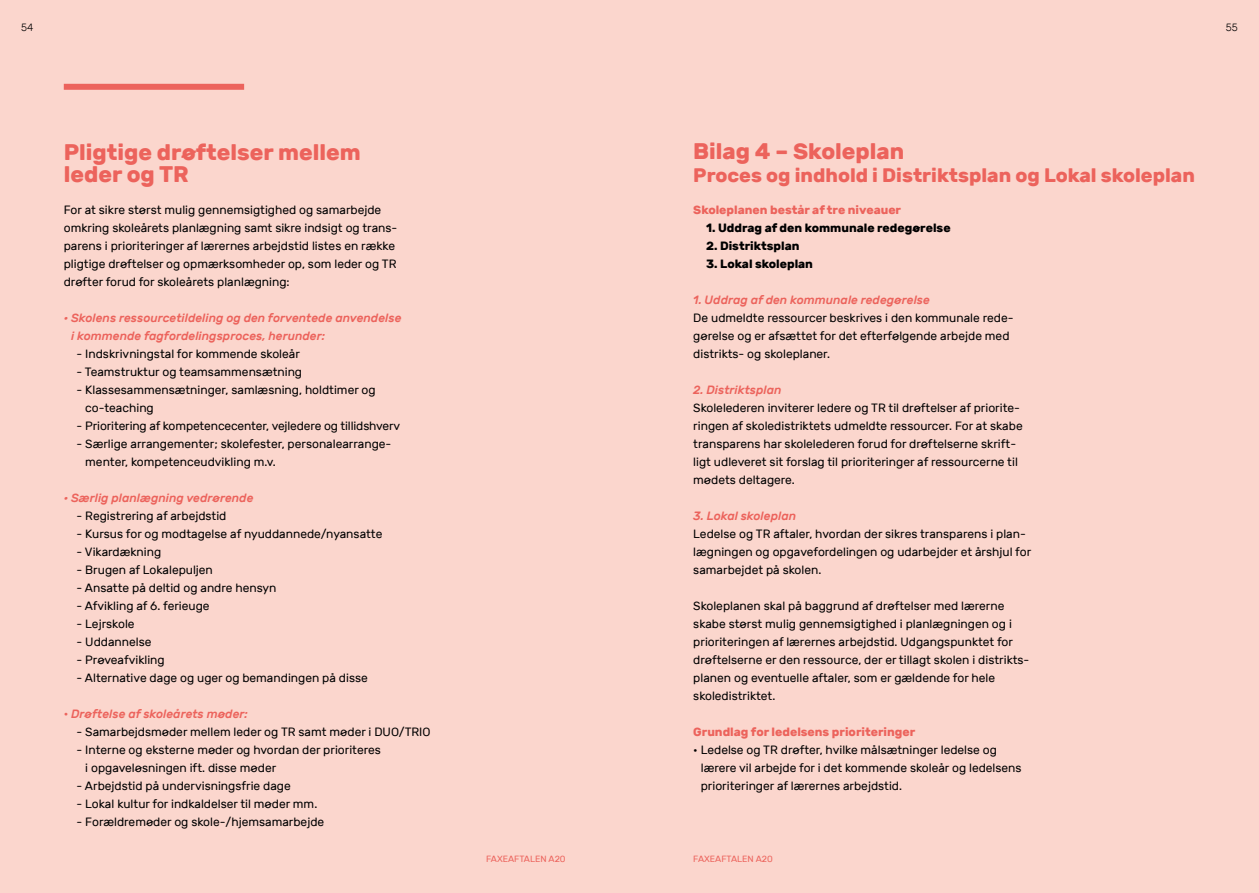
<style>
.page{position:relative;width:1259px;height:893px;background:#fbd6cd}
.page>*{position:absolute;margin:0;border:0;box-sizing:border-box;transform-origin:0 0}
.t1{font:700 22.5px/22.5px "Rubik";color:#ec635c}
.t2{font:700 19.5px "Rubik";color:#ec635c}
.t3{font:12px/18px "Rubik";color:#000}
.t4{font:italic 500 12px/18px "Rubik";color:#ec635c}
.t5{font:700 12px "Rubik";color:#ec635c}
.t6{font:700 12px "Rubik";color:#000}
.t7{font:300 10.5px "Rubik";color:#000}
.t8{font:9px "Rubik";color:#ec635c}
.s1{font-style:normal}
</style>
<div class="page">
<div style="left:64px;top:84px;width:180px;height:6px;background:#ec635c"></div>
<p class="t7" style="left:21px;top:22px;width:14px">54</p>
<h1 class="t1" style="left:64px;top:141px;width:298px">Pligtige drøftelser mellem leder og TR</h1>
<p class="t3" style="left:64px;top:201px;width:335px">For at sikre størst mulig gennemsigtighed og samarbejde omkring skoleårets planlægning samt sikre indsigt og trans&shy;parens i prioriteringer af lærernes arbejdstid listes en række pligtige drøftelser og opmærksomheder op, som leder og TR drøfter forud for skoleårets planlægning:</p>
<p class="t4" style="left:71px;top:309px;width:332px;text-indent:-7px">• Skolens ressourcetildeling og den forventede anvendelse i kommende fagfordelingsproces, herunder:</p>
<p class="t3" style="left:77px;top:345px;width:225px">- Indskrivningstal for kommende skoleår</p>
<p class="t3" style="left:77px;top:363px;width:227px">- Teamstruktur og teamsammensætning</p>
<p class="t3" style="left:85px;top:381px;width:292px;text-indent:-9px">- Klassesammensætninger, samlæsning, holdtimer og co-teaching</p>
<p class="t3" style="left:77px;top:417px;width:325px">- Prioritering af kompetencecenter, vejledere og tillidshverv</p>
<p class="t3" style="left:85px;top:435px;width:308px;text-indent:-9px">- Særlige arrangementer; skolefester, personalearrange&shy;menter, kompetenceudvikling m.v.</p>
<p class="t4" style="left:64px;top:489px;width:191px">• Særlig planlægning vedrørende</p>
<p class="t3" style="left:77px;top:507px;width:151px">- Registrering af arbejdstid</p>
<p class="t3" style="left:77px;top:525px;width:307px">- Kursus for og modtagelse af nyuddannede/nyansatte</p>
<p class="t3" style="left:77px;top:543px;width:86px">- Vikardækning</p>
<p class="t3" style="left:77px;top:561px;width:138px">- Brugen af Lokalepuljen</p>
<p class="t3" style="left:77px;top:579px;width:201px">- Ansatte på deltid og andre hensyn</p>
<p class="t3" style="left:77px;top:597px;width:134px">- Afvikling af 6. ferieuge</p>
<p class="t3" style="left:77px;top:615px;width:60px">- Lejrskole</p>
<p class="t3" style="left:77px;top:633px;width:76px">- Uddannelse</p>
<p class="t3" style="left:77px;top:651px;width:90px">- Prøveafvikling</p>
<p class="t3" style="left:77px;top:669px;width:293px">- Alternative dage og uger og bemandingen på disse</p>
<p class="t4" style="left:64px;top:705px;width:185px"><span class="s1">•</span> Drøftelse af skoleårets møder:</p>
<p class="t3" style="left:77px;top:723px;width:355px">- Samarbejdsmøder mellem leder og TR samt møder i DUO/TRIO</p>
<p class="t3" style="left:85px;top:741px;width:297px;text-indent:-9px">- Interne og eksterne møder og hvordan der prioriteres i opgaveløsningen ift. disse møder</p>
<p class="t3" style="left:77px;top:777px;width:216px">- Arbejdstid på undervisningsfrie dage</p>
<p class="t3" style="left:77px;top:795px;width:242px">- Lokal kultur for indkaldelser til møder mm.</p>
<p class="t3" style="left:77px;top:813px;width:249px">- Forældremøder og skole-/hjemsamarbejde</p>
<p class="t8" style="left:486px;top:854px;width:81px">FAXEAFTALEN A20</p>
<p class="t7" style="left:1225px;top:22px;width:14px">55</p>
<h1 class="t1" style="left:693px;top:140px;width:212px">Bilag 4 – Skoleplan</h1>
<h2 class="t2" style="left:693px;top:163px;width:503px">Proces og indhold i Distriktsplan og Lokal skoleplan</h2>
<p class="t5" style="left:693px;top:203px;width:209px">Skoleplanen består af tre niveauer</p>
<p class="t6" style="left:706px;top:221px;width:246px">1. Uddrag af den kommunale redegørelse</p>
<p class="t6" style="left:706px;top:239px;width:95px">2. Distriktsplan</p>
<p class="t6" style="left:706px;top:257px;width:108px">3. Lokal skoleplan</p>
<p class="t4" style="left:693px;top:291px;width:238px">1. Uddrag af den kommunale redegørelse</p>
<p class="t3" style="left:693px;top:309px;width:322px">De udmeldte ressourcer beskrives i den kommunale rede&shy;gørelse og er afsættet for det efterfølgende arbejde med distrikts- og skoleplaner.</p>
<p class="t4" style="left:693px;top:381px;width:90px">2. Distriktsplan</p>
<p class="t3" style="left:693px;top:399px;width:331px">Skolelederen inviterer ledere og TR til drøftelser af priorite&shy;ringen af skoledistriktets udmeldte ressourcer. For at skabe transparens har skolelederen forud for drøftelserne skrift&shy;ligt udleveret sit forslag til prioriteringer af ressourcerne til mødets deltagere.</p>
<p class="t4" style="left:693px;top:507px;width:104px">3. Lokal skoleplan</p>
<p class="t3" style="left:693px;top:525px;width:339px">Ledelse og TR aftaler, hvordan der sikres transparens i plan&shy;lægningen og opgavefordelingen og udarbejder et årshjul for samarbejdet på skolen.</p>
<p class="t3" style="left:693px;top:597px;width:338px">Skoleplanen skal på baggrund af drøftelser med lærerne skabe størst mulig gennemsigtighed i planlægningen og i prioriteringen af lærernes arbejdstid. Udgangspunktet for drøftelserne er den ressource, der er tillagt skolen i distrikts&shy;planen og eventuelle aftaler, som er gældende for hele skoledistriktet.</p>
<p class="t5" style="left:693px;top:725px;width:223px">Grundlag for ledelsens prioriteringer</p>
<p class="t3" style="left:701px;top:741px;width:322px;text-indent:-7px">• Ledelse og TR drøfter, hvilke målsætninger ledelse og lærere vil arbejde for i det kommende skoleår og ledelsens prioriteringer af lærernes arbejdstid.</p>
<p class="t8" style="left:693px;top:854px;width:81px">FAXEAFTALEN A20</p>
</div>
